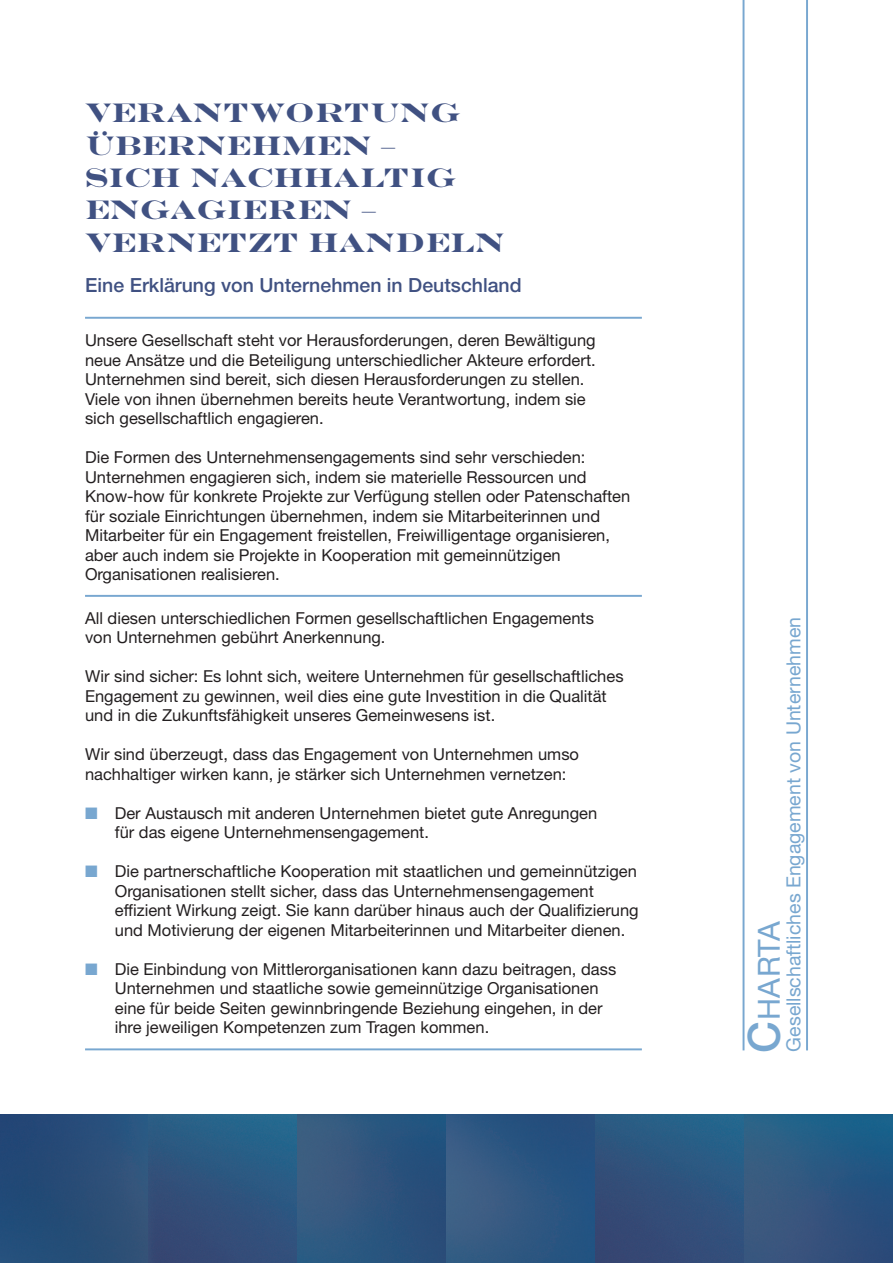
<style>
.page{position:relative;width:893px;height:1263px;background:#fff}
.page>*{position:absolute;margin:0;border:0;box-sizing:border-box;transform-origin:0 0}
.t1{font:30.45px "Helvetica Neue LT";letter-spacing:.01em;color:#78a7d0}
.t2{font:700 27px/32.4px "Engravers";color:#405182}
.t3{font:19.5px "Helvetica Neue LT";color:#78a7d0}
.t4{font:500 19.5px "Helvetica Neue LT";color:#405182}
.t5{font:16.5px/19.5px "Helvetica Neue LT";color:#231f20}
.s1{color:#78a7d0}
.s2{font-weight:500;font-size:44.25px}
</style>
<div class="page">
<img style="left:0;top:1114px;width:893px;height:149px">
<hr style="left:85px;top:317px;width:557px;height:2px;background:#78a7d0">
<hr style="left:85px;top:595px;width:557px;height:2px;background:#78a7d0">
<hr style="left:85px;top:1048px;width:557px;height:2px;background:#78a7d0">
<hr style="left:742px;top:0;width:2px;height:1050px;background:#78a7d0">
<hr style="left:806px;top:0;width:2px;height:1050px;background:#78a7d0">
<h2 class="t2" style="left:85px;top:97px;width:421px">VERANTWORTUNG<br>ÜBERNEHMEN –<br>SICH NACHHALTIG<br>ENGAGIEREN –<br>VERNETZT HANDELN</h2>
<p class="t4" style="left:85px;top:278px;width:438px">Eine Erklärung von Unternehmen in Deutschland</p>
<p class="t5" style="left:85px;top:332px;width:512px">Unsere Gesellschaft steht vor Herausforderungen, deren Bewältigung neue Ansätze und die Beteiligung unterschiedlicher Akteure erfordert.<br>Unternehmen sind bereit, sich diesen Herausforderungen zu stellen.<br>Viele von ihnen übernehmen bereits heute Verantwortung, indem sie sich gesellschaftlich engagieren.</p>
<p class="t5" style="left:85px;top:449px;width:547px">Die Formen des Unternehmensengagements sind sehr verschieden:<br>Unternehmen engagieren sich, indem sie materielle Ressourcen und Know-how für konkrete Projekte zur Verfügung stellen oder Patenschaften für soziale Einrichtungen übernehmen, indem sie Mitarbeiterinnen und Mitarbeiter für ein Engagement freistellen, Freiwilligentage organisieren, aber auch indem sie Projekte in Kooperation mit gemeinnützigen Organisationen realisieren.</p>
<p class="t5" style="left:85px;top:610px;width:510px">All diesen unterschiedlichen Formen gesellschaftlichen Engagements von Unternehmen gebührt Anerkennung.</p>
<p class="t5" style="left:85px;top:668px;width:540px">Wir sind sicher: Es lohnt sich, weitere Unternehmen für gesellschaftliches<br>Engagement zu gewinnen, weil dies eine gute Investition in die Qualität und in die Zukunftsfähigkeit unseres Gemeinwesens ist.</p>
<p class="t5" style="left:85px;top:746px;width:495px">Wir sind überzeugt, dass das Engagement von Unternehmen umso nachhaltiger wirken kann, je stärker sich Unternehmen vernetzen:</p>
<p class="t5" style="left:115px;top:805px;width:484px;text-indent:-30px"><span class="s1">■</span> Der Austausch mit anderen Unternehmen bietet gute Anregungen für das eigene Unternehmensengagement.</p>
<p class="t5" style="left:115px;top:863px;width:525px;text-indent:-30px"><span class="s1">■</span> Die partnerschaftliche Kooperation mit staatlichen und gemeinnützigen Organisationen stellt sicher, dass das Unternehmensengagement effizient Wirkung zeigt. Sie kann darüber hinaus auch der Qualifizierung und Motivierung der eigenen Mitarbeiterinnen und Mitarbeiter dienen.</p>
<p class="t5" style="left:115px;top:961px;width:503px;text-indent:-30px"><span class="s1">■</span> Die Einbindung von Mittlerorganisationen kann dazu beitragen, dass Unternehmen und staatliche sowie gemeinnützige Organisationen eine für beide Seiten gewinnbringende Beziehung eingehen, in der ihre jeweiligen Kompetenzen zum Tragen kommen.</p>
<p class="t3" style="left:787px;top:1052px;width:436px;rotate:-90deg">Gesellschaftliches Engagement von Unternehmen</p>
<h1 class="t1" style="left:758px;top:1053px;width:133px;rotate:-90deg"><span class="s2">C</span>HARTA</h1>
</div>
